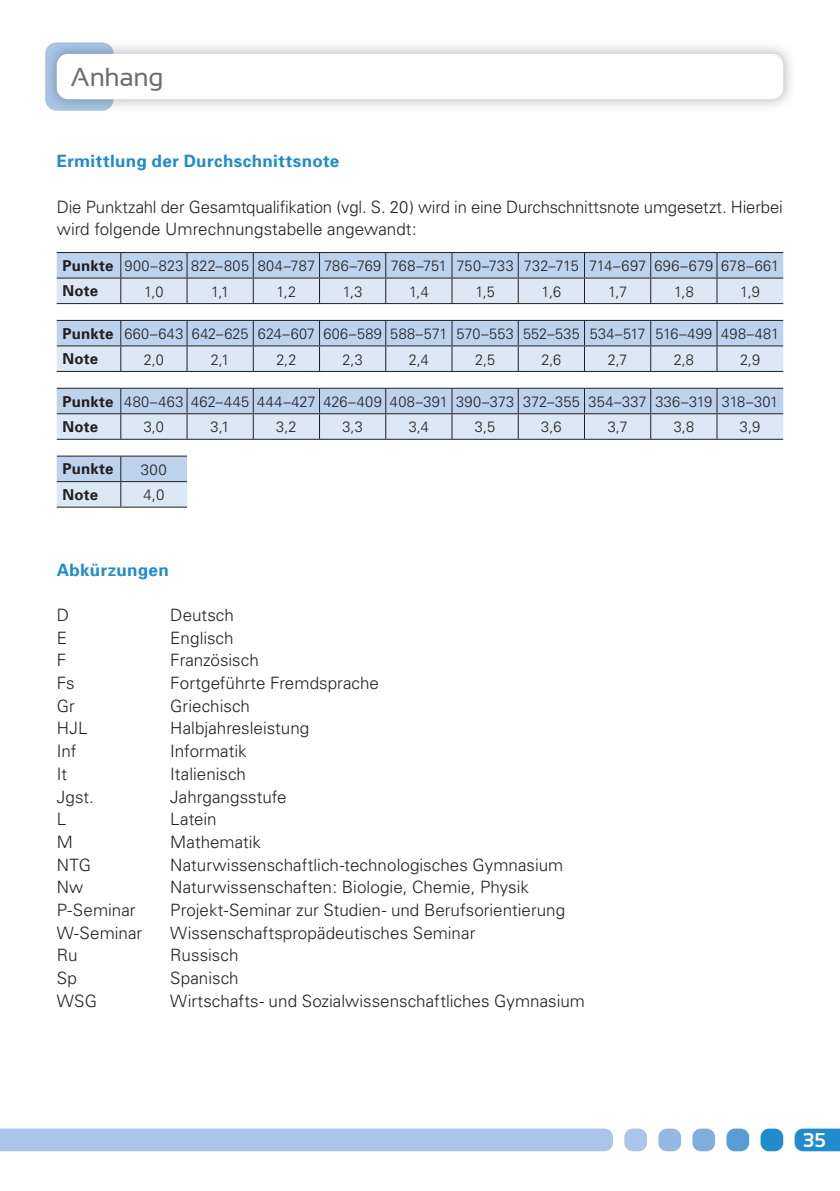
<style>
.page{position:relative;width:840px;height:1191px;background:#fff}
.page>*{position:absolute;margin:0;border:0;box-sizing:border-box;transform-origin:0 0}
.t1{font:26px "Sansation";letter-spacing:-.015em;color:#6c6d70}
.t2{font:700 20px "Sansation";color:#fff}
.t3{font:300 17px/22.6px "Univers";color:#231f20}
.t4{font:700 17px "Univers";letter-spacing:.02em;color:#218bcb}
.t5{font:300 15px "Univers";letter-spacing:.02em;color:#231f20;scale:.96 1}
.t6{font:300 15px "Univers";letter-spacing:.02em;color:#231f20}
.t7{font:700 15px "Univers";letter-spacing:.01em;color:#231f20}
</style>
<div class="page">
<svg style="left:794px;top:1128px;width:45px;height:23px"></svg>
<div style="left:760px;top:1128px;width:22px;height:23px;background:#218bcb;border-radius:9px"></div>
<div style="left:726px;top:1128px;width:22px;height:23px;background:#599cd4;border-radius:9px"></div>
<div style="left:692px;top:1128px;width:22px;height:23px;background:#80afdd;border-radius:9px"></div>
<div style="left:658px;top:1128px;width:22px;height:23px;background:#95bae2;border-radius:9px"></div>
<div style="left:624px;top:1128px;width:22px;height:23px;background:#a9c5e7;border-radius:9px"></div>
<div style="left:0;top:1128px;width:612px;height:23px;background:#a9c5e7"></div>
<svg style="left:57px;top:252px;width:725px;height:51px;background:#c3d2e5"></svg>
<hr style="left:57px;top:303px;width:725px;height:1px;background:#231f20">
<svg style="left:57px;top:320px;width:725px;height:51px;background:#c3d3e5"></svg>
<hr style="left:57px;top:371px;width:725px;height:1px;background:#231f20">
<svg style="left:57px;top:388px;width:725px;height:51px;background:#c3d3e5"></svg>
<hr style="left:57px;top:439px;width:725px;height:1px;background:#231f20">
<hr style="left:57px;top:455px;width:130px;height:1px;background:#231f20">
<svg style="left:57px;top:456px;width:130px;height:50px;background:#c5d5e8"></svg>
<hr style="left:57px;top:506px;width:130px;height:1px;background:#231f20">
<img style="left:45px;top:43px;width:68px;height:68px;border-radius:11px">
<div style="left:57px;top:54px;width:725px;height:45px;background:#fff;border-radius:11px"></div>
<h2 class="t1" style="left:71px;top:62px;width:94px">Anhang</h2>
<h3 class="t4" style="left:57px;top:155px;width:284px">Ermittlung der Durchschnittsnote</h3>
<p class="t3" style="left:57px;top:197px;width:727px">Die Punktzahl der Gesamtqualifikation (vgl. S. 20) wird in eine Durchschnittsnote umgesetzt. Hierbei wird folgende Umrechnungstabelle angewandt:</p>
<p class="t7" style="left:62px;top:260px;width:53px">Punkte</p>
<p class="t5" style="left:124px;top:260px;width:63px">900–823</p>
<p class="t5" style="left:191px;top:260px;width:62px">822–805</p>
<p class="t5" style="left:257px;top:260px;width:61px">804–787</p>
<p class="t5" style="left:324px;top:260px;width:61px">786–769</p>
<p class="t5" style="left:390px;top:260px;width:60px">768–751</p>
<p class="t5" style="left:456px;top:260px;width:61px">750–733</p>
<p class="t5" style="left:523px;top:260px;width:59px">732–715</p>
<p class="t5" style="left:588px;top:260px;width:61px">714–697</p>
<p class="t5" style="left:654px;top:260px;width:63px">696–679</p>
<p class="t5" style="left:720px;top:260px;width:62px">678–661</p>
<p class="t7" style="left:62px;top:286px;width:37px">Note</p>
<p class="t5" style="left:144px;top:286px;width:22px">1,0</p>
<p class="t5" style="left:211px;top:286px;width:21px">1,1</p>
<p class="t5" style="left:276px;top:286px;width:22px">1,2</p>
<p class="t5" style="left:342px;top:286px;width:22px">1,3</p>
<p class="t5" style="left:409px;top:286px;width:22px">1,4</p>
<p class="t5" style="left:475px;top:286px;width:22px">1,5</p>
<p class="t5" style="left:541px;top:286px;width:22px">1,6</p>
<p class="t5" style="left:607px;top:286px;width:21px">1,7</p>
<p class="t5" style="left:673px;top:286px;width:22px">1,8</p>
<p class="t5" style="left:739px;top:286px;width:22px">1,9</p>
<p class="t7" style="left:62px;top:328px;width:53px">Punkte</p>
<p class="t5" style="left:124px;top:328px;width:63px">660–643</p>
<p class="t5" style="left:192px;top:328px;width:60px">642–625</p>
<p class="t5" style="left:258px;top:328px;width:61px">624–607</p>
<p class="t5" style="left:323px;top:328px;width:62px">606–589</p>
<p class="t5" style="left:390px;top:328px;width:61px">588–571</p>
<p class="t5" style="left:456px;top:328px;width:61px">570–553</p>
<p class="t5" style="left:522px;top:328px;width:61px">552–535</p>
<p class="t5" style="left:589px;top:328px;width:60px">534–517</p>
<p class="t5" style="left:655px;top:328px;width:60px">516–499</p>
<p class="t5" style="left:720px;top:328px;width:62px">498–481</p>
<p class="t7" style="left:62px;top:353px;width:37px">Note</p>
<p class="t5" style="left:144px;top:354px;width:22px">2,0</p>
<p class="t5" style="left:211px;top:354px;width:21px">2,1</p>
<p class="t5" style="left:276px;top:354px;width:22px">2,2</p>
<p class="t5" style="left:342px;top:354px;width:22px">2,3</p>
<p class="t5" style="left:408px;top:354px;width:22px">2,4</p>
<p class="t5" style="left:475px;top:354px;width:22px">2,5</p>
<p class="t5" style="left:541px;top:354px;width:22px">2,6</p>
<p class="t5" style="left:607px;top:354px;width:22px">2,7</p>
<p class="t5" style="left:673px;top:354px;width:22px">2,8</p>
<p class="t5" style="left:739px;top:354px;width:22px">2,9</p>
<p class="t7" style="left:62px;top:396px;width:53px">Punkte</p>
<p class="t6" style="left:124px;top:396px;width:61px">480–463</p>
<p class="t6" style="left:191px;top:396px;width:60px">462–445</p>
<p class="t6" style="left:257px;top:396px;width:60px">444–427</p>
<p class="t6" style="left:323px;top:396px;width:60px">426–409</p>
<p class="t6" style="left:389px;top:396px;width:59px">408–391</p>
<p class="t6" style="left:456px;top:396px;width:60px">390–373</p>
<p class="t6" style="left:522px;top:396px;width:58px">372–355</p>
<p class="t6" style="left:588px;top:396px;width:60px">354–337</p>
<p class="t6" style="left:655px;top:396px;width:58px">336–319</p>
<p class="t6" style="left:721px;top:396px;width:58px">318–301</p>
<p class="t7" style="left:62px;top:421px;width:37px">Note</p>
<p class="t6" style="left:144px;top:421px;width:22px">3,0</p>
<p class="t6" style="left:210px;top:421px;width:21px">3,1</p>
<p class="t6" style="left:276px;top:421px;width:22px">3,2</p>
<p class="t6" style="left:342px;top:421px;width:22px">3,3</p>
<p class="t6" style="left:408px;top:421px;width:22px">3,4</p>
<p class="t6" style="left:474px;top:421px;width:22px">3,5</p>
<p class="t6" style="left:541px;top:421px;width:22px">3,6</p>
<p class="t6" style="left:607px;top:421px;width:21px">3,7</p>
<p class="t6" style="left:673px;top:421px;width:22px">3,8</p>
<p class="t6" style="left:739px;top:421px;width:22px">3,9</p>
<p class="t7" style="left:62px;top:463px;width:53px">Punkte</p>
<p class="t6" style="left:141px;top:464px;width:28px">300</p>
<p class="t7" style="left:62px;top:489px;width:37px">Note</p>
<p class="t6" style="left:143px;top:489px;width:23px">4,0</p>
<h3 class="t4" style="left:57px;top:563px;width:113px">Abkürzungen</h3>
<p class="t3" style="left:57px;top:605px;width:14px">D</p>
<p class="t3" style="left:170px;top:605px;width:65px">Deutsch</p>
<p class="t3" style="left:57px;top:628px;width:12px">E</p>
<p class="t3" style="left:170px;top:628px;width:65px">Englisch</p>
<p class="t3" style="left:57px;top:650px;width:11px">F</p>
<p class="t3" style="left:170px;top:650px;width:90px">Französisch</p>
<p class="t3" style="left:57px;top:673px;width:20px">Fs</p>
<p class="t3" style="left:170px;top:673px;width:210px">Fortgeführte Fremdsprache</p>
<p class="t3" style="left:57px;top:696px;width:20px">Gr</p>
<p class="t3" style="left:170px;top:696px;width:81px">Griechisch</p>
<p class="t3" style="left:57px;top:718px;width:32px">HJL</p>
<p class="t3" style="left:170px;top:718px;width:140px">Halbjahresleistung</p>
<p class="t3" style="left:57px;top:741px;width:21px">Inf</p>
<p class="t3" style="left:170px;top:741px;width:78px">Informatik</p>
<p class="t3" style="left:57px;top:764px;width:12px">It</p>
<p class="t3" style="left:170px;top:764px;width:77px">Italienisch</p>
<p class="t3" style="left:57px;top:786px;width:39px">Jgst.</p>
<p class="t3" style="left:170px;top:786px;width:118px">Jahrgangsstufe</p>
<p class="t3" style="left:57px;top:809px;width:11px">L</p>
<p class="t3" style="left:170px;top:809px;width:48px">Latein</p>
<p class="t3" style="left:57px;top:832px;width:18px">M</p>
<p class="t3" style="left:170px;top:832px;width:92px">Mathematik</p>
<p class="t3" style="left:57px;top:854px;width:36px">NTG</p>
<p class="t3" style="left:170px;top:854px;width:394px">Naturwissenschaftlich-technologisches Gymnasium</p>
<p class="t3" style="left:57px;top:877px;width:28px">Nw</p>
<p class="t3" style="left:170px;top:877px;width:360px">Naturwissenschaften: Biologie, Chemie, Physik</p>
<p class="t3" style="left:57px;top:900px;width:80px">P-Seminar</p>
<p class="t3" style="left:170px;top:900px;width:396px">Projekt-Seminar zur Studien- und Berufsorientierung</p>
<p class="t3" style="left:57px;top:922px;width:87px">W-Seminar</p>
<p class="t3" style="left:170px;top:922px;width:306px">Wissenschaftspropädeutisches Seminar</p>
<p class="t3" style="left:57px;top:945px;width:22px">Ru</p>
<p class="t3" style="left:170px;top:945px;width:70px">Russisch</p>
<p class="t3" style="left:57px;top:968px;width:22px">Sp</p>
<p class="t3" style="left:170px;top:968px;width:70px">Spanisch</p>
<p class="t3" style="left:57px;top:991px;width:42px">WSG</p>
<p class="t3" style="left:170px;top:991px;width:416px">Wirtschafts- und Sozialwissenschaftliches Gymnasium</p>
<p class="t2" style="left:802px;top:1129px;width:24px">35</p>
</div>
